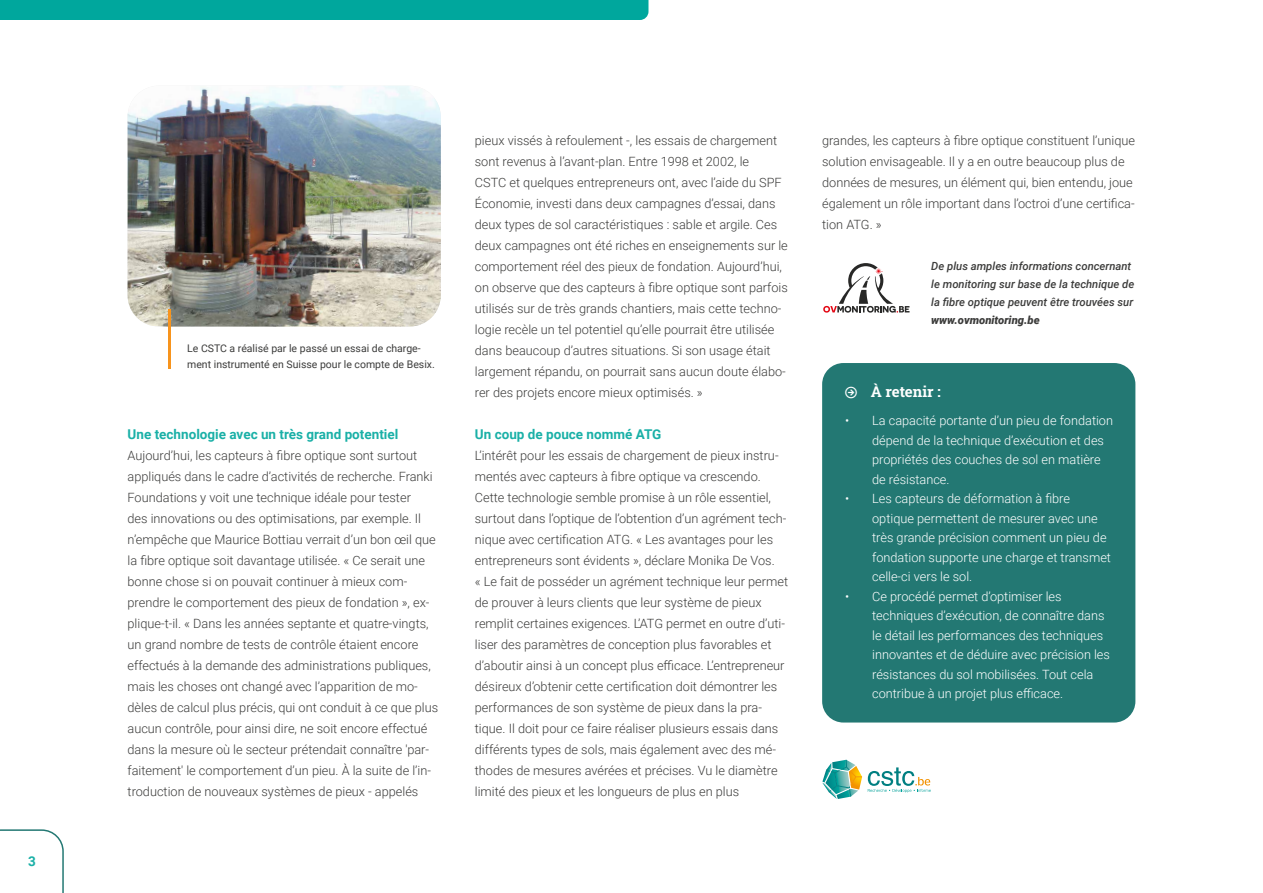
<style>
.page{position:relative;width:1263px;height:893px;background:#fff}
.page>*{position:absolute;margin:0;border:0;box-sizing:border-box;transform-origin:0 0}
.t1{font:700 15px "Roboto Slab";color:#fff}
.t2{font:700 13.5px "Roboto";color:#1ab0a7}
.t3{font:300 12.75px/21px "Roboto";color:#3c3c3b}
.t4{font:300 12.75px/19.5px "Roboto";color:#fff}
.t5{font:italic 500 11.25px/18px "Roboto";color:#3c3c3b}
.t6{font:italic 900 11.25px "Roboto";color:#3c3c3b}
.t7{font:10.5px/16.5px "Roboto";color:#3c3c3b}
</style>
<div class="page">
<div style="left:822px;top:363px;width:313px;height:359px;background:#237873;border-radius:21px"></div>
<div style="left:0;top:0;width:648px;height:20px;background:#00a79d"></div>
<svg style="left:0;top:829px;width:64px;height:64px"></svg>
<img style="left:128px;top:86px;width:313px;height:241px">
<hr style="left:169px;top:309px;width:2px;height:60px;background:#f7941d">
<svg style="left:823px;top:263px;width:86px;height:50px"></svg>
<svg style="left:822px;top:760px;width:40px;height:39px"></svg>
<svg style="left:868px;top:767px;width:63px;height:26px"></svg>
<p class="t2" style="left:28px;top:851px;width:9px">3</p>
<p class="t7" style="left:187px;top:339px;width:249px">Le CSTC a réalisé par le passé un essai de charge&shy;ment instrumenté en Suisse pour le compte de Besix.</p>
<p class="t2" style="left:128px;top:425px;width:272px">Une technologie avec un très grand potentiel</p>
<p class="t3" style="left:128px;top:444px;width:312px">Aujourd’hui, les capteurs à fibre optique sont surtout appliqués dans le cadre d’activités de recherche. Franki Foundations y voit une technique idéale pour tester<br>des innovations ou des optimisations, par exemple. Il n’empêche que Maurice Bottiau verrait d’un bon œil que la fibre optique soit davantage utilisée. « Ce serait une bonne chose si on pouvait continuer à mieux com&shy;prendre le comportement des pieux de fondation », ex&shy;plique-t-il. « Dans les années septante et quatre-vingts, un grand nombre de tests de contrôle étaient encore effectués à la demande des administrations publiques, mais les choses ont changé avec l’apparition de mo&shy;dèles de calcul plus précis, qui ont conduit à ce que plus aucun contrôle, pour ainsi dire, ne soit encore effectué dans la mesure où le secteur prétendait connaître 'par&shy;faitement' le comportement d’un pieu. À la suite de l’in&shy;troduction de nouveaux systèmes de pieux - appelés</p>
<p class="t3" style="left:475px;top:129px;width:315px">pieux vissés à refoulement -, les essais de chargement sont revenus à l’avant-plan. Entre 1998 et 2002, le<br>CSTC et quelques entrepreneurs ont, avec l’aide du SPF Économie, investi dans deux campagnes d’essai, dans deux types de sol caractéristiques : sable et argile. Ces deux campagnes ont été riches en enseignements sur le comportement réel des pieux de fondation. Aujourd’hui, on observe que des capteurs à fibre optique sont parfois utilisés sur de très grands chantiers, mais cette techno&shy;logie recèle un tel potentiel qu’elle pourrait être utilisée dans beaucoup d’autres situations. Si son usage était largement répandu, on pourrait sans aucun doute élabo&shy;rer des projets encore mieux optimisés. »</p>
<p class="t2" style="left:475px;top:425px;width:188px">Un coup de pouce nommé ATG</p>
<p class="t3" style="left:475px;top:444px;width:315px">L’intérêt pour les essais de chargement de pieux instru&shy;mentés avec capteurs à fibre optique va crescendo.<br>Cette technologie semble promise à un rôle essentiel, surtout dans l’optique de l’obtention d’un agrément tech&shy;nique avec certification ATG. « Les avantages pour les entrepreneurs sont évidents », déclare Monika De Vos.<br>« Le fait de posséder un agrément technique leur permet de prouver à leurs clients que leur système de pieux remplit certaines exigences. L’ATG permet en outre d’uti&shy;liser des paramètres de conception plus favorables et d’aboutir ainsi à un concept plus efficace. L’entrepreneur désireux d’obtenir cette certification doit démontrer les performances de son système de pieux dans la pra&shy;tique. Il doit pour ce faire réaliser plusieurs essais dans différents types de sols, mais également avec des mé&shy;thodes de mesures avérées et précises. Vu le diamètre limité des pieux et les longueurs de plus en plus</p>
<p class="t3" style="left:822px;top:129px;width:314px">grandes, les capteurs à fibre optique constituent l’unique solution envisageable. Il y a en outre beaucoup plus de données de mesures, un élément qui, bien entendu, joue également un rôle important dans l’octroi d’une certifica&shy;tion ATG. »</p>
<p class="t5" style="left:931px;top:256px;width:205px">De plus amples informations concernant le monitoring sur base de la technique de la fibre optique peuvent être trouvées sur</p>
<p class="t6" style="left:931px;top:312px;width:110px">www.ovmonitoring.be</p>
<p class="t1" style="left:845px;top:382px;width:97px">★ À retenir :</p>
<p class="t4" style="left:872px;top:411px;width:242px;text-indent:-27px">• La capacité portante d’un pieu de fondation dépend de la technique d’exécution et des propriétés des couches de sol en matière de résistance.</p>
<p class="t4" style="left:872px;top:489px;width:240px;text-indent:-27px">• Les capteurs de déformation à fibre optique permettent de mesurer avec une très grande précision comment un pieu de fondation supporte une charge et transmet celle-ci vers le sol.</p>
<p class="t4" style="left:872px;top:586px;width:239px;text-indent:-27px">• Ce procédé permet d’optimiser les techniques d’exécution, de connaître dans le détail les performances des techniques innovantes et de déduire avec précision les résistances du sol mobilisées. Tout cela contribue à un projet plus efficace.</p>
</div>
